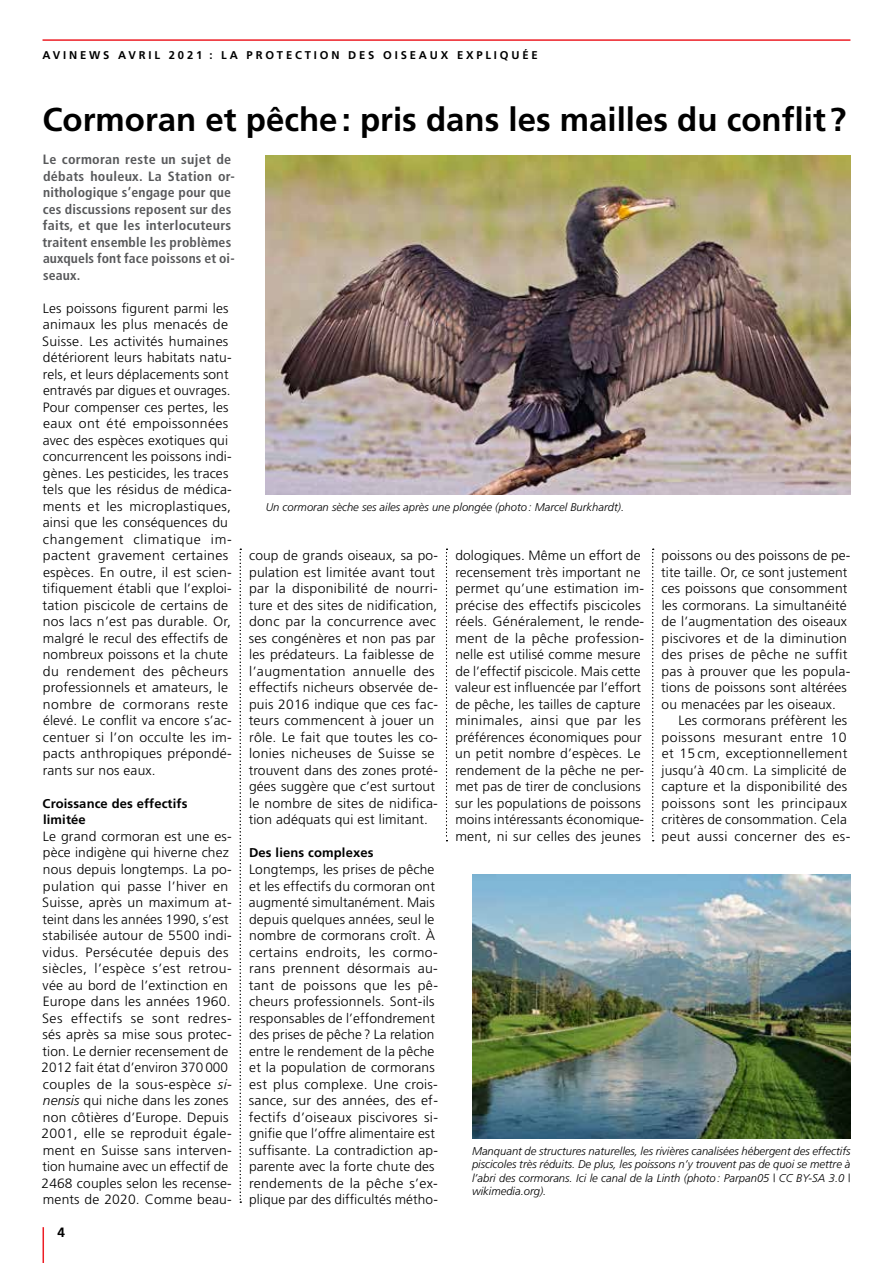
<style>
.page{position:relative;width:893px;height:1263px;background:#fff}
.page>*{position:absolute;margin:0;border:0;box-sizing:border-box;transform-origin:0 0}
.t1{font:700 33px "Frutiger";color:#000}
.t2{font:300 13.5px/16.5px "Frutiger";letter-spacing:.01em;color:#000}
.t3{font:700 condensed 13.5px/16.5px "Frutiger";letter-spacing:.01em;color:#58595b;scale:1.04 1}
.t4{font:700 13.5px "Frutiger";color:#000}
.t5{font:700 12.75px/16.5px "Frutiger";letter-spacing:.01em;color:#000}
.t6{font:italic 300 11.25px/13.5px "Frutiger";color:#000;text-align:justify}
.t7{font:700 11.25px "Frutiger";letter-spacing:.25em;color:#000}
.s1{font-style:italic}
</style>
<div class="page">
<hr style="left:43px;top:1227px;width:1px;height:36px;background:#ed1d24">
<hr style="left:43px;top:39px;width:807px;height:2px;background:#ed1d24">
<img style="left:472px;top:874px;width:378px;height:264px">
<img style="left:266px;top:155px;width:584px;height:339px">
<svg style="left:240px;top:549px;width:1px;height:654px"></svg>
<svg style="left:446px;top:549px;width:1px;height:292px"></svg>
<svg style="left:652px;top:549px;width:2px;height:292px"></svg>
<p class="t7" style="left:43px;top:49px;width:497px">AVINEWS AVRIL 2021 : LA PROTECTION DES OISEAUX EXPLIQUÉE</p>
<h1 class="t1" style="left:42px;top:101px;width:806px">Cormoran et pêche: pris dans les mailles du conflit?</h1>
<p class="t3" style="left:43px;top:151px;width:186px">Le cormoran reste un sujet de débats houleux. La Station or&shy;nithologique s’engage pour que ces discussions reposent sur des faits, et que les interlocuteurs traitent ensemble les problèmes auxquels font face poissons et oi&shy;seaux.</p>
<p class="t2" style="left:42px;top:300px;width:191px">Les poissons figurent parmi les animaux les plus menacés de<br>Suisse. Les activités humaines détériorent leurs habitats natu&shy;rels, et leurs déplacements sont entravés par digues et ouvrages.<br>Pour compenser ces pertes, les eaux ont été empoissonnées avec des espèces exotiques qui concurrencent les poissons indi&shy;gènes. Les pesticides, les traces tels que les résidus de médica&shy;ments et les microplastiques, ainsi que les conséquences du changement climatique im&shy;pactent gravement certaines espèces. En outre, il est scien&shy;tifiquement établi que l’exploi&shy;tation piscicole de certains de nos lacs n’est pas durable. Or, malgré le recul des effectifs de nombreux poissons et la chute du rendement des pêcheurs professionnels et amateurs, le nombre de cormorans reste élevé. Le conflit va encore s’ac&shy;centuer si l’on occulte les im&shy;pacts anthropiques prépondé&shy;rants sur nos eaux.</p>
<p class="t5" style="left:43px;top:795px;width:146px">Croissance des effectifs limitée</p>
<p class="t2" style="left:42px;top:828px;width:192px">Le grand cormoran est une es&shy;pèce indigène qui hiverne chez nous depuis longtemps. La po&shy;pulation qui passe l’hiver en<br>Suisse, après un maximum at&shy;teint dans les années 1990, s’est stabilisée autour de 5500 indi&shy;vidus. Persécutée depuis des siècles, l’espèce s’est retrou&shy;vée au bord de l’extinction en<br>Europe dans les années 1960.<br>Ses effectifs se sont redres&shy;sés après sa mise sous protec&shy;tion. Le dernier recensement de<br>2012 fait état d’environ 370 000 couples de la sous-espèce <span class="s1">si&shy;nensis</span> qui niche dans les zones non côtières d’Europe. Depuis<br>2001, elle se reproduit égale&shy;ment en Suisse sans interven&shy;tion humaine avec un effectif de<br>2468 couples selon les recense&shy;ments de 2020. Comme beau-</p>
<p class="t4" style="left:57px;top:1224px;width:9px">4</p>
<p class="t6" style="left:266px;top:500px;width:360px">Un cormoran sèche ses ailes après une plongée (photo: Marcel Burkhardt).</p>
<p class="t2" style="left:249px;top:547px;width:191px">coup de grands oiseaux, sa po&shy;pulation est limitée avant tout par la disponibilité de nourri&shy;ture et des sites de nidification, donc par la concurrence avec ses congénères et non pas par les prédateurs. La faiblesse de l’augmentation annuelle des effectifs nicheurs observée de&shy;puis 2016 indique que ces fac&shy;teurs commencent à jouer un rôle. Le fait que toutes les co&shy;lonies nicheuses de Suisse se trouvent dans des zones proté&shy;gées suggère que c’est surtout le nombre de sites de nidifica&shy;tion adéquats qui est limitant.</p>
<p class="t5" style="left:249px;top:845px;width:126px">Des liens complexes</p>
<p class="t2" style="left:249px;top:861px;width:191px">Longtemps, les prises de pêche et les effectifs du cormoran ont augmenté simultanément. Mais depuis quelques années, seul le nombre de cormorans croît. À certains endroits, les cormo&shy;rans prennent désormais au&shy;tant de poissons que les pê&shy;cheurs professionnels. Sont-ils responsables de l’effondrement des prises de pêche ? La relation entre le rendement de la pêche et la population de cormorans est plus complexe. Une crois&shy;sance, sur des années, des ef&shy;fectifs d’oiseaux piscivores si&shy;gnifie que l’offre alimentaire est suffisante. La contradiction ap&shy;parente avec la forte chute des rendements de la pêche s’ex&shy;plique par des difficultés métho-</p>
<p class="t2" style="left:455px;top:547px;width:191px">dologiques. Même un effort de recensement très important ne permet qu’une estimation im&shy;précise des effectifs piscicoles réels. Généralement, le rende&shy;ment de la pêche profession&shy;nelle est utilisé comme mesure de l’effectif piscicole. Mais cette valeur est influencée par l’effort de pêche, les tailles de capture minimales, ainsi que par les préférences économiques pour un petit nombre d’espèces. Le rendement de la pêche ne per&shy;met pas de tirer de conclusions sur les populations de poissons moins intéressants économique&shy;ment, ni sur celles des jeunes</p>
<p class="t2" style="left:661px;top:547px;width:191px">poissons ou des poissons de pe&shy;tite taille. Or, ce sont justement ces poissons que consomment les cormorans. La simultanéité de l’augmentation des oiseaux piscivores et de la diminution des prises de pêche ne suffit pas à prouver que les popula&shy;tions de poissons sont altérées ou menacées par les oiseaux.</p>
<p class="t2" style="left:661px;top:712px;width:190px;text-indent:17px">Les cormorans préfèrent les poissons mesurant entre 10 et 15 cm, exceptionnellement jusqu’à 40 cm. La simplicité de capture et la disponibilité des poissons sont les principaux critères de consommation. Cela peut aussi concerner des es-</p>
<p class="t6" style="left:472px;top:1144px;width:380px">Manquant de structures naturelles, les rivières canalisées hébergent des effectifs piscicoles très réduits. De plus, les poissons n’y trouvent pas de quoi se mettre à l’abri des cormorans. Ici le canal de la Linth (photo: Parpan05 | CC BY-SA 3.0 | wikimedia.org).</p>
</div>
